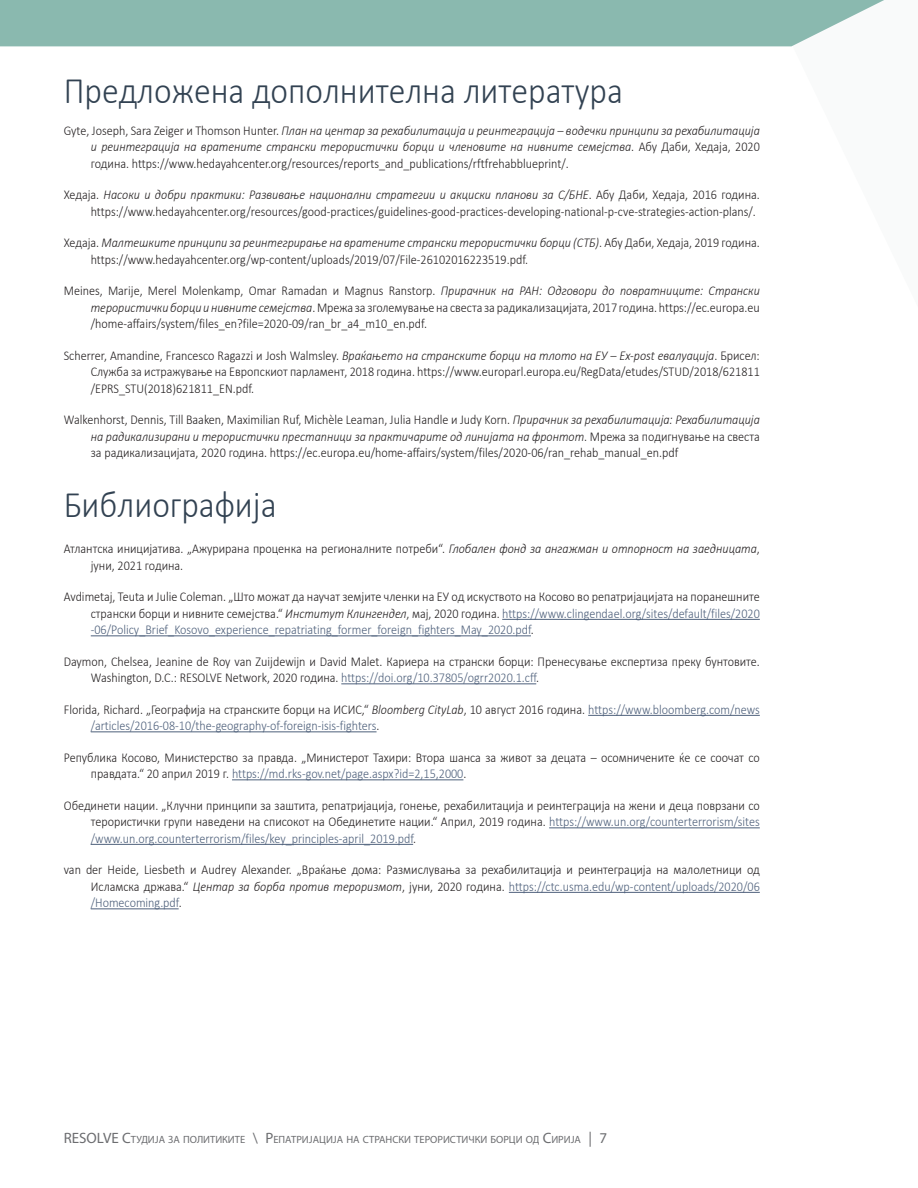
<style>
.page{position:relative;width:918px;height:1188px;background:#fff}
.page>*{position:absolute;margin:0;border:0;box-sizing:border-box;transform-origin:0 0}
.MAIN_HEADERR{font:300 37.5px "Calibri";color:#324252;scale:.9 1}
.Footnote_text{font:300 13.5px/16.5px "Calibri";color:#231f20;text-align:justify;scale:.9 1}
.Footnote_text-2{font:italic 300 13.5px/16.5px "Calibri";color:#231f20;text-align:justify;scale:.9 1}
.Footnote_text-3{font:300 13.5px/16.5px "Calibri";color:#4e607b;scale:.9 1}
.t1{font:10.5px "Myriad Pro";color:#6c6d70}
.s1{font-style:normal}
.s2{font-style:italic}
.s3{color:#4e607b}
.s4{color:#231f20}
.s5{font-style:italic;color:#231f20}
.s6{font-size:15px}
</style>
<div class="page">
<svg style="left:0;top:0;width:884px;height:47px;background:#91bdb3"></svg>
<hr style="left:502px;top:619px;width:258px;height:1px;background:#4e607b">
<hr style="left:91px;top:636px;width:440px;height:1px;background:#4e607b">
<hr style="left:341px;top:684px;width:195px;height:1px;background:#4e607b">
<hr style="left:588px;top:715px;width:172px;height:1px;background:#4e607b">
<hr style="left:91px;top:732px;width:286px;height:1px;background:#4e607b">
<hr style="left:232px;top:780px;width:231px;height:1px;background:#4e607b">
<hr style="left:549px;top:828px;width:211px;height:1px;background:#4e607b">
<hr style="left:91px;top:844px;width:322px;height:1px;background:#4e607b">
<hr style="left:509px;top:892px;width:251px;height:1px;background:#4e607b">
<hr style="left:91px;top:909px;width:88px;height:1px;background:#4e607b">
<p class="MAIN_HEADERR" style="left:64px;top:67px;width:623px">Предложена дополнителна литература</p>
<p class="Footnote_text-2" style="left:91px;top:122px;width:745px;text-indent:-27px"><span class="s1">Gyte, Joseph, Sara Zeiger и Thomson Hunter.</span> План на центар за рехабилитација и реинтеграција – водечки принципи за рехабилитација и реинтеграција на вратените странски терористички борци и членовите на нивните семејства<span class="s1">. Абу Даби, Хедаја, 2020 година. https://www.hedayahcenter.org/resources/reports_and_publications/rftfrehabblueprint/.</span></p>
<p class="Footnote_text" style="left:64px;top:186px;width:775px;text-align:right">Хедаја. <span class="s2">Насоки и добри практики: Развивање национални стратегии и акциски планови за С/БНЕ</span>. Абу Даби, Хедаја, 2016 година. https://www.hedayahcenter.org/resources/good-practices/guidelines-good-practices-developing-national-p-cve-strategies-action-plans/.</p>
<p class="Footnote_text" style="left:91px;top:234px;width:745px;text-indent:-27px">Хедаја. <span class="s2">Малтешките принципи за реинтегрирање на вратените странски терористички борци (СТБ)</span>. Абу Даби, Хедаја, 2019 година. https://www.hedayahcenter.org/wp-content/uploads/2019/07/File-26102016223519.pdf.</p>
<p class="Footnote_text" style="left:91px;top:282px;width:745px;text-indent:-27px">Meines, Marije, Merel Molenkamp, Omar Ramadan и Magnus Ranstorp. <span class="s2">Прирачник на РАН: Одговори до повратниците: Странски терористички борци и нивните семејства</span>. Мрежа за зголемување на свеста за радикализацијата, 2017 година. https://ec.europa.eu /home-affairs/system/files_en?file=2020-09/ran_br_a4_m10_en.pdf.</p>
<p class="Footnote_text" style="left:91px;top:347px;width:745px;text-indent:-27px">Scherrer, Amandine, Francesco Ragazzi и Josh Walmsley. <span class="s2">Враќањето на странските борци на тлото на ЕУ – Ex-post евалуација</span>. Брисел:<br>Служба за истражување на Европскиот парламент, 2018 година. https://www.europarl.europa.eu/RegData/etudes/STUD/2018/621811 /EPRS_STU(2018)621811_EN.pdf.</p>
<p class="Footnote_text" style="left:91px;top:411px;width:745px;text-indent:-27px">Walkenhorst, Dennis, Till Baaken, Maximilian Ruf, Michèle Leaman, Julia Handle и Judy Korn. <span class="s2">Прирачник за рехабилитација: Рехабилитација на радикализирани и терористички престапници за практичарите од линијата на фронтот</span>. Мрежа за подигнување на свеста за радикализацијата, 2020 година. https://ec.europa.eu/home-affairs/system/files/2020-06/ran_rehab_manual_en.pdf</p>
<p class="MAIN_HEADERR" style="left:64px;top:481px;width:238px">Библиографија</p>
<p class="Footnote_text" style="left:91px;top:540px;width:745px;text-indent:-27px">Атлантска иницијатива. „Ажурирана проценка на регионалните потреби“. <span class="s2">Глобален фонд за ангажман и отпорност на заедницата</span>, јуни, 2021 година.</p>
<p class="Footnote_text" style="left:91px;top:588px;width:745px;text-indent:-27px">Avdimetaj, Teuta и Julie Coleman. „Што можат да научат земјите членки на ЕУ од искуството на Косово во репатријацијата на поранешните странски борци и нивните семејства.“ <span class="s2">Институт Клингендел</span>, мај, 2020 година. <span class="s3">https://www.clingendael.org/sites/default/files/2020 -06/Policy_Brief_Kosovo_experience_repatriating_former_foreign_fighters_May_2020.pdf</span>.</p>
<p class="Footnote_text" style="left:91px;top:653px;width:745px;text-indent:-27px">Daymon, Chelsea, Jeanine de Roy van Zuijdewijn и David Malet. Кариера на странски борци: Пренесување експертиза преку бунтовите.<br>Washington, D.C.: RESOLVE Network, 2020 година. <span class="s3">https://doi.org/10.37805/ogrr2020.1.cff</span>.</p>
<p class="Footnote_text-3" style="left:91px;top:701px;width:745px;text-indent:-27px"><span class="s4">Florida, Richard. „Географија на странските борци на ИСИС,“</span> <span class="s5">Bloomberg CityLab</span><span class="s4">, 10 август 2016 година.</span> https://www.bloomberg.com/news /articles/2016-08-10/the-geography-of-foreign-isis-fighters<span class="s4">.</span></p>
<p class="Footnote_text" style="left:91px;top:749px;width:745px;text-indent:-27px">Република Косово, Министерство за правда. „Министерот Тахири: Втора шанса за живот за децата – осомничените ќе се соочат со правдата.“ 20 април 2019 г. <span class="s3">https://md.rks-gov.net/page.aspx?id=2,15,2000</span>.</p>
<p class="Footnote_text" style="left:91px;top:797px;width:745px;text-indent:-27px">Обединети нации. „Клучни принципи за заштита, репатријација, гонење, рехабилитација и реинтеграција на жени и деца поврзани со терористички групи наведени на списокот на Обединетите нации.“ Април, 2019 година. <span class="s3">https://www.un.org/counterterrorism/sites /www.un.org.counterterrorism/files/key_principles-april_2019.pdf</span>.</p>
<p class="Footnote_text" style="left:91px;top:861px;width:745px;text-indent:-27px">van der Heide, Liesbeth и Audrey Alexander. „Враќање дома: Размислувања за рехабилитација и реинтеграција на малолетници од Исламска држава.“ <span class="s2">Центар за борба против тероризмот</span>, јуни, 2020 година. <span class="s3">https://ctc.usma.edu/wp-content/uploads/2020/06 /Homecoming.pdf</span>.</p>
<p class="t1" style="left:64px;top:1133px;width:545px"><span class="s6">RESOLVE С</span>тудија за политиките <span class="s6">\ Р</span>епатријација на странски терористички борци од <span class="s6">С</span>ирија <span class="s6">| 7</span></p>
</div>
